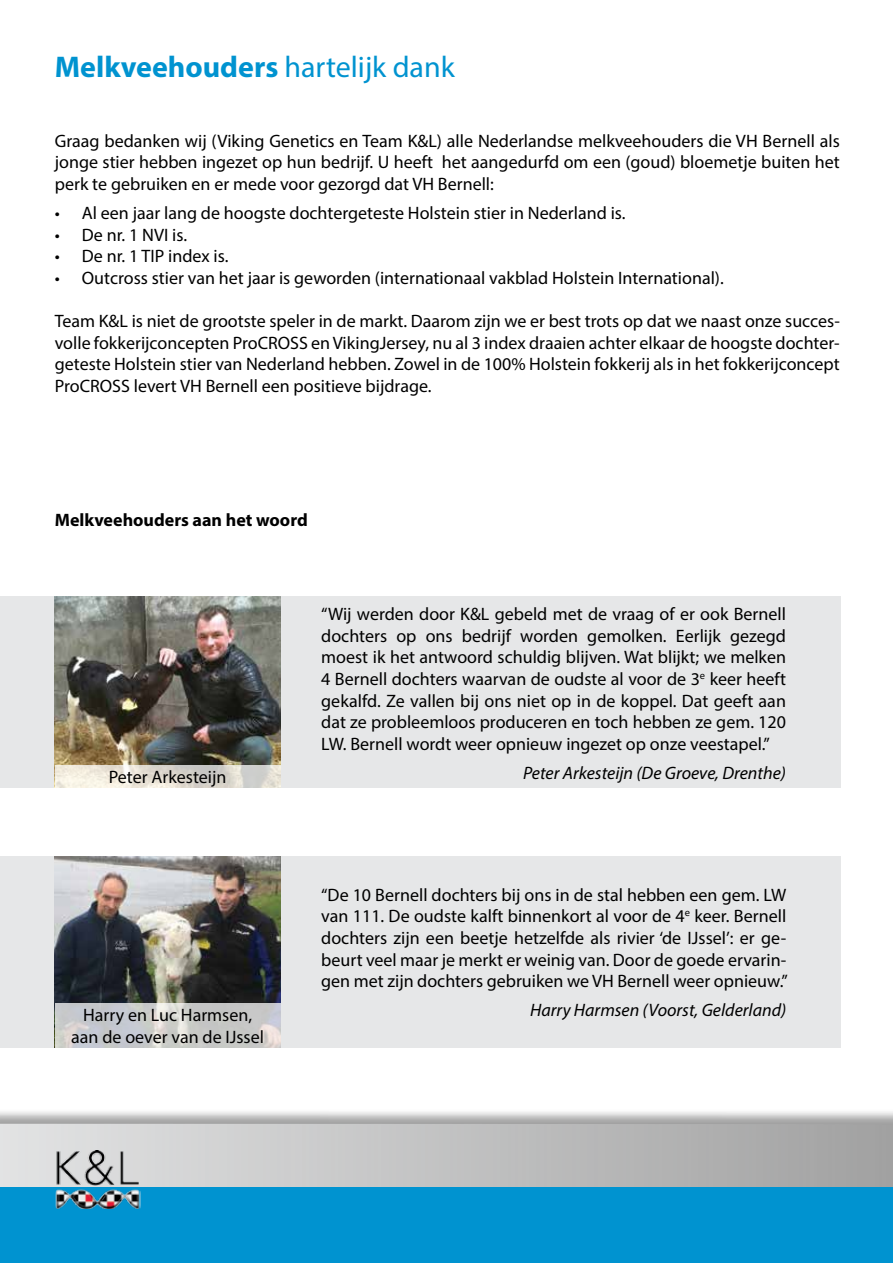
<style>
.page{position:relative;width:893px;height:1263px;background:#fff}
.page>*{position:absolute;margin:0;border:0;box-sizing:border-box;transform-origin:0 0}
.t1{font:700 30px "Myriad Pro";color:#0093d0}
.t2{font:18px/21.6px "Myriad Pro";color:#000;text-align:justify}
.t3{font:italic 18px "Myriad Pro";color:#000}
.t4{font:700 18px "Myriad Pro";color:#000}
.s1{font-weight:400}
</style>
<div class="page">
<div style="left:0;top:1108px;width:893px;height:105px;background:#000;opacity:.5"></div>
<div style="left:0;top:1124px;width:893px;height:88px;background:linear-gradient(to right,#e2e3e3,#a1a1a1)"></div>
<div style="left:0;top:1187px;width:893px;height:76px;background:#0093d0"></div>
<div style="left:0;top:597px;width:840px;height:191px;background:#e6e7e8"></div>
<div style="left:0;top:856px;width:840px;height:191px;background:#e6e7e8"></div>
<img style="left:55px;top:856px;width:225px;height:147px">
<svg style="left:55px;top:1003px;width:225px;height:45px;background:#cbcccc"></svg>
<img style="left:55px;top:597px;width:225px;height:169px">
<svg style="left:55px;top:766px;width:225px;height:22px"></svg>
<img style="left:55px;top:1151px;width:85px;height:58px">
<h1 class="t1" style="left:55px;top:47px;width:401px">Melkveehouders <span class="s1">hartelijk dank</span></h1>
<p class="t2" style="left:55px;top:130px;width:786px">Graag bedanken wij (Viking Genetics en Team K&amp;L) alle Nederlandse melkveehouders die VH Bernell als jonge stier hebben ingezet op hun bedrijf. U heeft het aangedurfd om een (goud) bloemetje buiten het perk te gebruiken en er mede voor gezorgd dat VH Bernell:</p>
<p class="t2" style="left:55px;top:202px;width:572px">• Al een jaar lang de hoogste dochtergeteste Holstein stier in Nederland is.</p>
<p class="t2" style="left:55px;top:224px;width:134px">• De nr. 1 NVI is.</p>
<p class="t2" style="left:55px;top:245px;width:175px">• De nr. 1 TIP index is.</p>
<p class="t2" style="left:55px;top:267px;width:670px">• Outcross stier van het jaar is geworden (internationaal vakblad Holstein International).</p>
<p class="t2" style="left:55px;top:310px;width:786px">Team K&amp;L is niet de grootste speler in de markt. Daarom zijn we er best trots op dat we naast onze succes&shy;volle fokkerijconcepten ProCROSS en VikingJersey, nu al 3 index draaien achter elkaar de hoogste dochter&shy;geteste Holstein stier van Nederland hebben. Zowel in de 100% Holstein fokkerij als in het fokkerijconcept ProCROSS levert VH Bernell een positieve bijdrage.</p>
<p class="t4" style="left:55px;top:508px;width:254px">Melkveehouders aan het woord</p>
<p class="t2" style="left:109px;top:766px;width:119px">Peter Arkesteijn</p>
<p class="t2" style="left:321px;top:603px;width:466px">“Wij werden door K&amp;L gebeld met de vraag of er ook Bernell dochters op ons bedrijf worden gemolken. Eerlijk gezegd moest ik het antwoord schuldig blijven. Wat blijkt; we melken 4 Bernell dochters waarvan de oudste al voor de 3<sup>e</sup> keer heeft gekalfd. Ze vallen bij ons niet op in de koppel. Dat geeft aan dat ze probleemloos produceren en toch hebben ze gem. 120<br>LW. Bernell wordt weer opnieuw ingezet op onze veestapel.”</p>
<p class="t3" style="left:523px;top:762px;width:264px">Peter Arkesteijn (De Groeve, Drenthe)</p>
<p class="t2" style="left:321px;top:884px;width:468px">“De 10 Bernell dochters bij ons in de stal hebben een gem. LW van 111. De oudste kalft binnenkort al voor de 4<sup>e</sup> keer. Bernell dochters zijn een beetje hetzelfde als rivier ‘de IJssel’: er ge&shy;beurt veel maar je merkt er weinig van. Door de goede ervarin&shy;gen met zijn dochters gebruiken we VH Bernell weer opnieuw.”</p>
<p class="t2" style="left:83px;top:1004px;width:171px">Harry en Luc Harmsen,</p>
<p class="t3" style="left:530px;top:999px;width:258px">Harry Harmsen (Voorst, Gelderland)</p>
<p class="t2" style="left:71px;top:1025px;width:194px">aan de oever van de IJssel</p>
</div>
